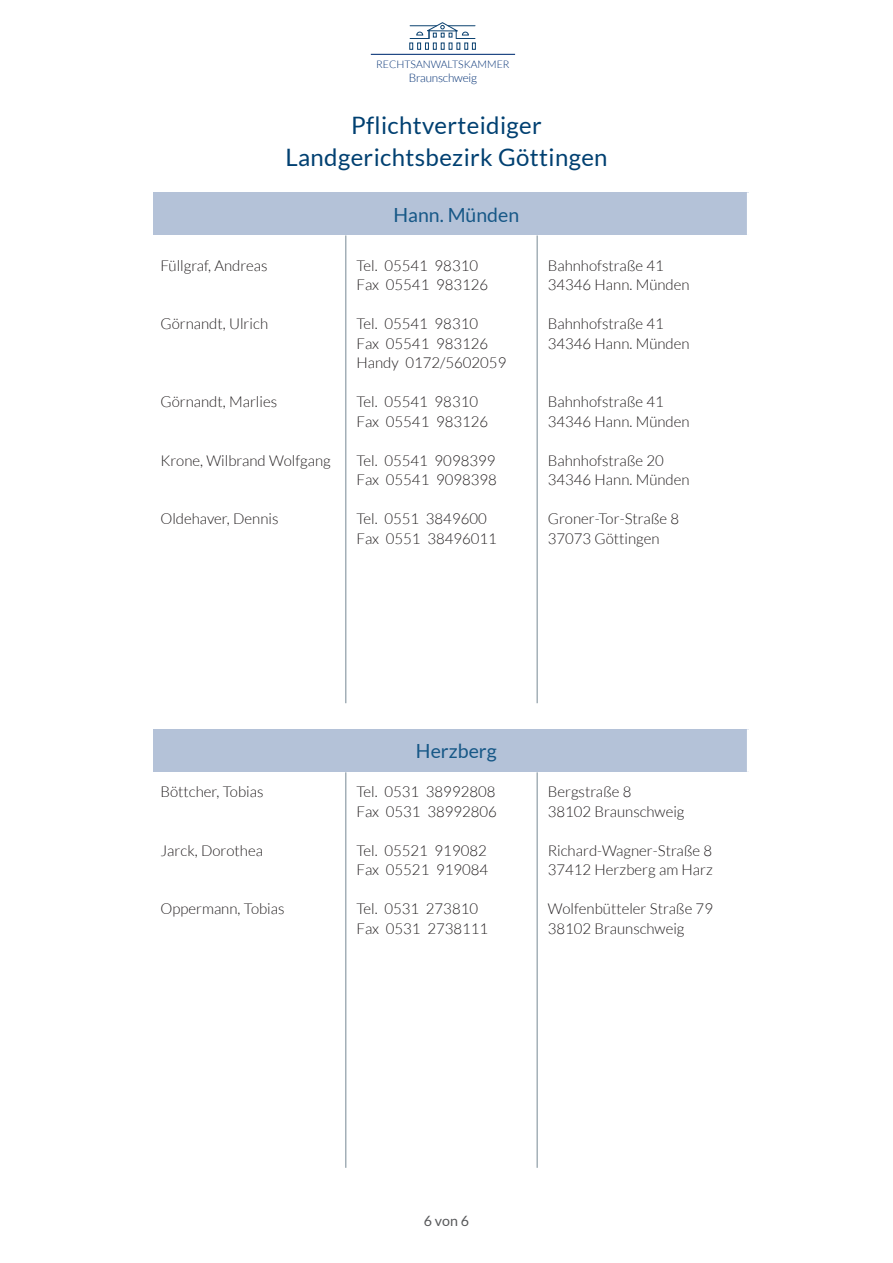
<style>
.page{position:relative;width:893px;height:1263px;background:#fff}
.page>*{position:absolute;margin:0;border:0;box-sizing:border-box;transform-origin:0 0}
.Überschrift_1{font:24px "Lato";letter-spacing:.015em;color:#004071}
.Überschrift_2_oG{font:19.5px "Lato";color:#175887}
.Grundschrift{font:300 15px/19.5px "Lato";color:#231f20}
.Pagina_lb{font:14.25px "Lato";color:#57585a}
.t1{font:300 11.7px "Lato";letter-spacing:-.015em;color:#002f73}
.t2{font:300 10.5px "Lato";color:#002f73}
</style>
<div class="page">
<div style="left:153px;top:192px;width:595px;height:43px;background:#b4c2d8"></div>
<hr style="left:747px;top:192px;width:3px;height:43px;background:#fff">
<hr style="left:345px;top:235px;width:1px;height:468px;background:#8696a0">
<hr style="left:537px;top:235px;width:1px;height:468px;background:#8696a0">
<div style="left:153px;top:729px;width:595px;height:43px;background:#b4c2d8"></div>
<hr style="left:747px;top:729px;width:3px;height:43px;background:#fff">
<hr style="left:345px;top:772px;width:1px;height:396px;background:#8696a0">
<hr style="left:537px;top:772px;width:1px;height:396px;background:#8696a0">
<svg style="left:410px;top:22px;width:66px;height:28px"></svg>
<hr style="left:371px;top:54px;width:144px;height:1px;background:#002f73">
<p class="t2" style="left:376px;top:58px;width:135px">RECHTSANWALTSKAMMER</p>
<p class="t1" style="left:409px;top:71px;width:70px">Braunschweig</p>
<p class="Überschrift_1" style="left:351px;top:112px;width:192px">Pflichtverteidiger</p>
<p class="Überschrift_1" style="left:285px;top:144px;width:324px">Landgerichtsbezirk Göttingen</p>
<p class="Überschrift_2_oG" style="left:393px;top:204px;width:127px">Hann. Münden</p>
<p class="Grundschrift" style="left:160px;top:256px;width:109px">Füllgraf, Andreas</p>
<p class="Grundschrift" style="left:160px;top:314px;width:109px">Görnandt, Ulrich</p>
<p class="Grundschrift" style="left:160px;top:392px;width:118px">Görnandt, Marlies</p>
<p class="Grundschrift" style="left:160px;top:451px;width:172px">Krone, Wilbrand Wolfgang</p>
<p class="Grundschrift" style="left:160px;top:509px;width:120px">Oldehaver, Dennis</p>
<p class="Grundschrift" style="left:356px;top:256px;width:123px">Tel. 05541 98310</p>
<p class="Grundschrift" style="left:356px;top:275px;width:133px">Fax 05541 983126</p>
<p class="Grundschrift" style="left:356px;top:314px;width:123px">Tel. 05541 98310</p>
<p class="Grundschrift" style="left:356px;top:334px;width:151px">Fax 05541 983126<br>Handy 0172/5602059</p>
<p class="Grundschrift" style="left:356px;top:392px;width:123px">Tel. 05541 98310</p>
<p class="Grundschrift" style="left:356px;top:412px;width:133px">Fax 05541 983126</p>
<p class="Grundschrift" style="left:356px;top:451px;width:141px">Tel. 05541 9098399</p>
<p class="Grundschrift" style="left:356px;top:470px;width:142px">Fax 05541 9098398</p>
<p class="Grundschrift" style="left:356px;top:509px;width:132px">Tel. 0551 3849600</p>
<p class="Grundschrift" style="left:356px;top:529px;width:142px">Fax 0551 38496011</p>
<p class="Grundschrift" style="left:548px;top:256px;width:117px">Bahnhofstraße 41</p>
<p class="Grundschrift" style="left:548px;top:275px;width:143px">34346 Hann. Münden</p>
<p class="Grundschrift" style="left:548px;top:314px;width:117px">Bahnhofstraße 41</p>
<p class="Grundschrift" style="left:548px;top:334px;width:143px">34346 Hann. Münden</p>
<p class="Grundschrift" style="left:548px;top:392px;width:117px">Bahnhofstraße 41</p>
<p class="Grundschrift" style="left:548px;top:412px;width:143px">34346 Hann. Münden</p>
<p class="Grundschrift" style="left:548px;top:451px;width:117px">Bahnhofstraße 20</p>
<p class="Grundschrift" style="left:548px;top:470px;width:143px">34346 Hann. Münden</p>
<p class="Grundschrift" style="left:548px;top:509px;width:133px">Groner-Tor-Straße 8</p>
<p class="Grundschrift" style="left:548px;top:529px;width:113px">37073 Göttingen</p>
<p class="Grundschrift" style="left:160px;top:782px;width:105px">Böttcher, Tobias</p>
<p class="Grundschrift" style="left:160px;top:841px;width:104px">Jarck, Dorothea</p>
<p class="Grundschrift" style="left:160px;top:899px;width:126px">Oppermann, Tobias</p>
<p class="Überschrift_2_oG" style="left:416px;top:740px;width:82px">Herzberg</p>
<p class="Grundschrift" style="left:356px;top:782px;width:141px">Tel. 0531 38992808</p>
<p class="Grundschrift" style="left:356px;top:802px;width:142px">Fax 0531 38992806</p>
<p class="Grundschrift" style="left:356px;top:841px;width:132px">Tel. 05521 919082</p>
<p class="Grundschrift" style="left:356px;top:860px;width:133px">Fax 05521 919084</p>
<p class="Grundschrift" style="left:356px;top:899px;width:123px">Tel. 0531 273810</p>
<p class="Grundschrift" style="left:356px;top:919px;width:133px">Fax 0531 2738111</p>
<p class="Grundschrift" style="left:548px;top:782px;width:85px">Bergstraße 8</p>
<p class="Grundschrift" style="left:548px;top:802px;width:138px">38102 Braunschweig</p>
<p class="Grundschrift" style="left:548px;top:841px;width:166px">Richard-Wagner-Straße 8</p>
<p class="Grundschrift" style="left:548px;top:860px;width:167px">37412 Herzberg am Harz</p>
<p class="Grundschrift" style="left:548px;top:899px;width:167px">Wolfenbütteler Straße 79</p>
<p class="Grundschrift" style="left:548px;top:919px;width:138px">38102 Braunschweig</p>
<p class="Pagina_lb" style="left:424px;top:1213px;width:47px">6 von 6</p>
</div>
